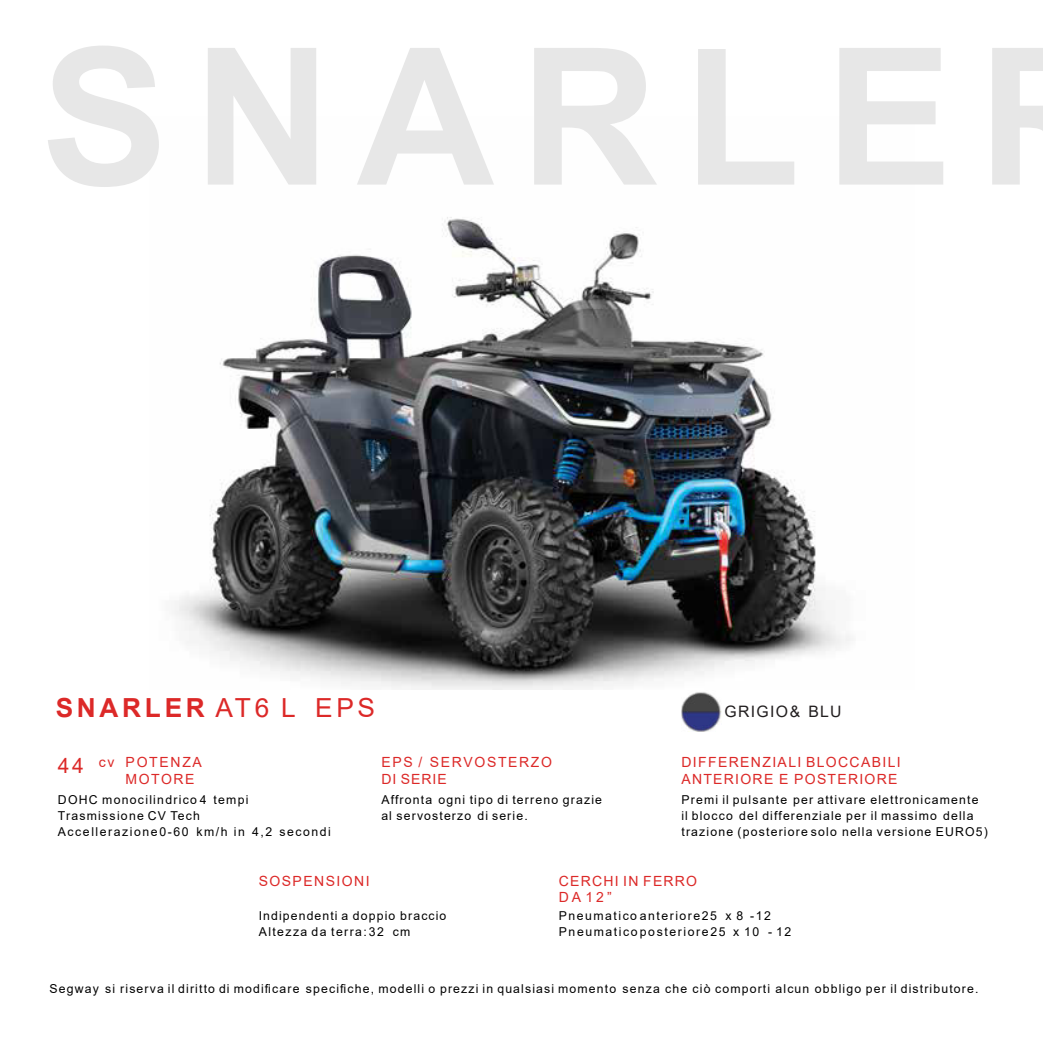
<style>
.page{position:relative;width:1043px;height:1043px;background:#fff}
.page>*{position:absolute;margin:0;border:0;box-sizing:border-box;transform-origin:0 0}
.t1{font:700 190.75px "Arial";letter-spacing:.135em;color:#e7e7e7}
.t2{font:700 26.25px "Arial";letter-spacing:.14em;color:#dc2928}
.t3{font:15.75px "Arial";letter-spacing:.085em;color:#231f20}
.t4{font:14px/16.8px "Arial";letter-spacing:.1em;color:#dc2928}
.t5{font:14px/16.8px "Arial";letter-spacing:.12em;color:#dc2928}
.t6{font:12.25px/15.8px "Arial";letter-spacing:.095em;color:#010101}
.t7{font:12.25px/15.8px "Arial";letter-spacing:.13em;color:#010101}
.s1{font-weight:400}
.s2{font-size:21px}
</style>
<div class="page">
<img style="left:174px;top:217px;width:677px;height:472px">
<img style="left:681px;top:692px;width:40px;height:39px">
<h1 class="t1" style="left:41px;top:-17px;width:913px">SNARLE</h1>
<h2 class="t2" style="left:56px;top:688px;width:321px">SNARLER <span class="s1">AT6 L EPS</span></h2>
<p class="t5" style="left:126px;top:753px;width:78px;text-indent:-68px"><span class="s2">44</span> cv POTENZA<br>MOTORE</p>
<p class="t6" style="left:58px;top:791px;width:274px">DOHC monocilindrico 4 tempi<br>Trasmissione CV Tech<br>Accellerazione0-60 km/h in 4,2 secondi</p>
<p class="t4" style="left:381px;top:753px;width:172px">EPS / SERVOSTERZO<br>DI SERIE</p>
<p class="t6" style="left:381px;top:791px;width:222px">Affronta ogni tipo di terreno grazie al servosterzo di serie.</p>
<p class="t3" style="left:724px;top:699px;width:119px">GRIGIO&amp; BLU</p>
<p class="t4" style="left:681px;top:753px;width:221px">DIFFERENZIALI BLOCCABILI<br>ANTERIORE E POSTERIORE</p>
<p class="t6" style="left:681px;top:791px;width:308px">Premi il pulsante per attivare elettronicamente il blocco del differenziale per il massimo della trazione (posteriore solo nella versione EURO5)</p>
<p class="t4" style="left:259px;top:871px;width:112px">SOSPENSIONI</p>
<p class="t6" style="left:259px;top:907px;width:189px">Indipendenti a doppio braccio<br>Altezza da terra:32 cm</p>
<p class="t4" style="left:558px;top:871px;width:140px">CERCHI IN FERRO<br>DA12”</p>
<p class="t7" style="left:558px;top:907px;width:234px">Pneumaticoanteriore25 x 8 -12<br>Pneumaticoposteriore25 x 10 - 12</p>
<p class="t6" style="left:50px;top:980px;width:930px">Segway si riserva il diritto di modificare specifiche, modelli o prezzi in qualsiasi momento senza che ciò comporti alcun obbligo per il distributore.</p>
</div>
